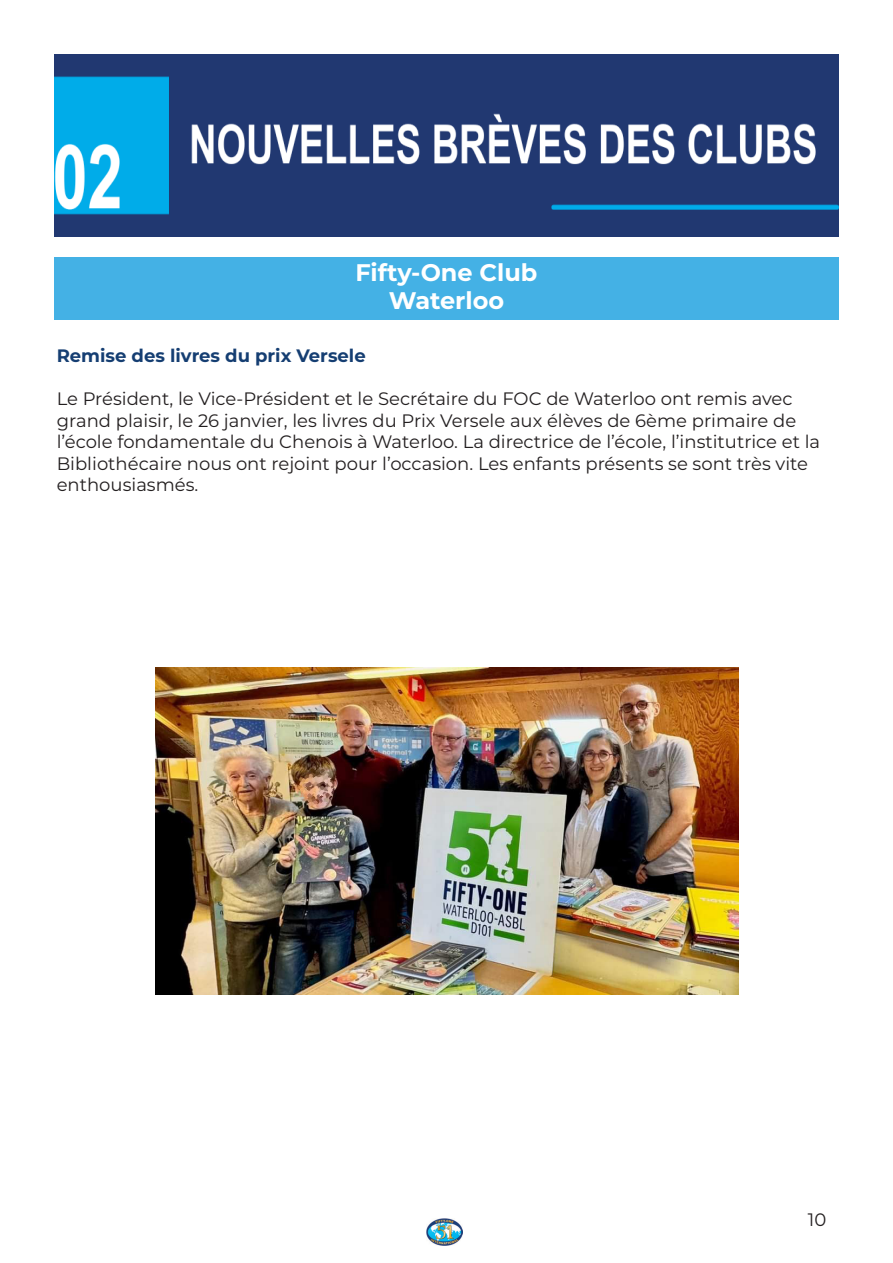
<style>
.page{position:relative;width:893px;height:1263px;background:#fff}
.page>*{position:absolute;margin:0;border:0;box-sizing:border-box;transform-origin:0 0}
.t1{font:700 24px "Montserrat";color:#fff}
.t2{font:18px/21.6px "Montserrat";color:#231f20}
.t3{font:700 18px "Montserrat";color:#153e72}
</style>
<div class="page">
<div style="left:54px;top:257px;width:785px;height:63px;background:#44b1e5"></div>
<img style="left:426px;top:1218px;width:37px;height:28px">
<img style="left:155px;top:668px;width:584px;height:326px">
<img style="left:54px;top:54px;width:785px;height:182px">
<p class="t1" style="left:355px;top:255px;width:183px">Fifty-One Club</p>
<p class="t1" style="left:389px;top:283px;width:117px">Waterloo</p>
<p class="t3" style="left:57px;top:342px;width:311px">Remise des livres du prix Versele</p>
<p class="t2" style="left:57px;top:387px;width:765px">Le Président, le Vice-Président et le Secrétaire du FOC de Waterloo ont remis avec grand plaisir, le 26 janvier, les livres du Prix Versele aux élèves de 6ème primaire de l’école fondamentale du Chenois à Waterloo. La directrice de l’école, l’institutrice et la Bibliothécaire nous ont rejoint pour l’occasion. Les enfants présents se sont très vite enthousiasmés.</p>
<p class="t2" style="left:808px;top:1208px;width:20px">10</p>
</div>
